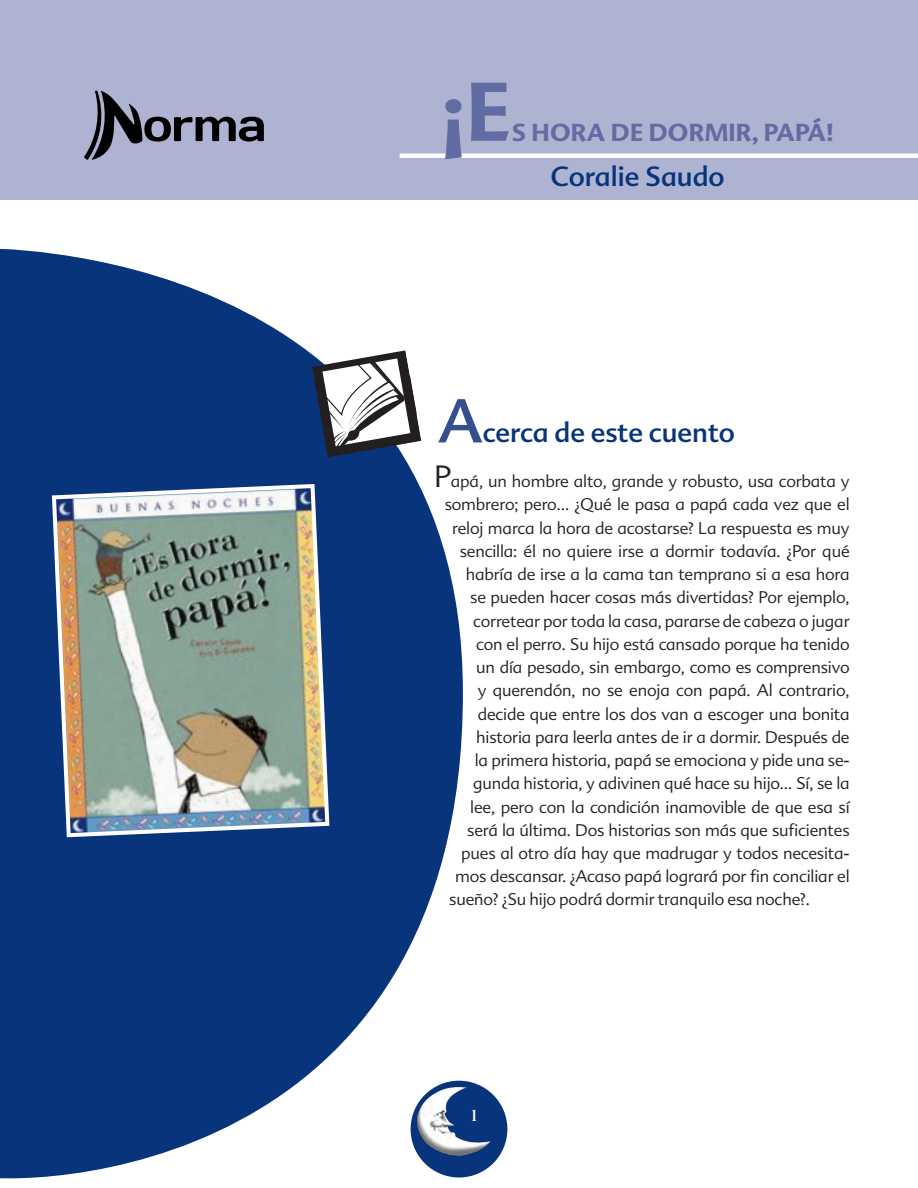
<style>
.page{position:relative;width:918px;height:1188px;background:#fff}
.page>*{position:absolute;margin:0;border:0;box-sizing:border-box;transform-origin:0 0}
.t1{font:700 81px "Advert";color:#606ca2}
.t2{font:60px "Advert";color:#364e8d}
.t3{font:27px "Advert";color:#08347b}
.t4{font:700 24px "Advert";color:#606ca2}
.t5{font:700 18px "Americana Std";color:#fff}
.t6{font:300 16.5px "Advert";letter-spacing:-.01em;color:#231f20}
.s1{font-size:30px}
</style>
<div class="page">
<svg style="left:0;top:248px;width:463px;height:931px;fill:#08347b"></svg>
<svg style="left:408px;top:1078px;width:102px;height:102px;background:#305590"></svg>
<div style="left:406px;top:1076px;width:106px;height:106px;border:4px solid #fff;border-radius:50%"></div>
<div style="left:0;top:0;width:918px;height:199px;background:#aeb3d2"></div>
<div style="left:400px;top:153px;width:518px;height:5px;background:#fff"></div>
<svg style="left:312px;top:350px;width:110px;height:107px"></svg>
<img style="left:416px;top:1087px;width:74px;height:69px">
<img style="left:50px;top:482px;width:281px;height:357px">
<svg style="left:84px;top:91px;width:180px;height:69px"></svg>
<h1 class="t1" style="left:442px;top:62px;width:71px">¡E</h1>
<h3 class="t4" style="left:512px;top:117px;width:323px">S HORA DE DORMIR, PAPÁ!</h3>
<h3 class="t3" style="left:550px;top:160px;width:176px">Coralie Saudo</h3>
<h2 class="t2" style="left:438px;top:386px;width:47px">A</h2>
<h3 class="t3" style="left:483px;top:417px;width:254px">cerca de este cuento</h3>
<p class="t6" style="left:434px;top:472px;width:417px"><span class="s1">P</span>apá, un hombre alto, grande y robusto, usa corbata y</p>
<p class="t6" style="left:445px;top:495px;width:407px">sombrero; pero… ¿Qué le pasa a papá cada vez que el</p>
<p class="t6" style="left:452px;top:518px;width:399px">reloj marca la hora de acostarse? La respuesta es muy</p>
<p class="t6" style="left:460px;top:541px;width:391px">sencilla: él no quiere irse a dormir todavía. ¿Por qué</p>
<p class="t6" style="left:466px;top:565px;width:386px">habría de irse a la cama tan temprano si a esa hora</p>
<p class="t6" style="left:470px;top:588px;width:381px">se pueden hacer cosas más divertidas? Por ejemplo,</p>
<p class="t6" style="left:473px;top:611px;width:378px">corretear por toda la casa, pararse de cabeza o jugar</p>
<p class="t6" style="left:476px;top:634px;width:375px">con el perro. Su hijo está cansado porque ha tenido</p>
<p class="t6" style="left:476px;top:658px;width:375px">un día pesado, sin embargo, como es comprensivo</p>
<p class="t6" style="left:478px;top:681px;width:374px">y querendón, no se enoja con papá. Al contrario,</p>
<p class="t6" style="left:478px;top:704px;width:374px">decide que entre los dos van a escoger una bonita</p>
<p class="t6" style="left:476px;top:727px;width:375px">historia para leerla antes de ir a dormir. Después de</p>
<p class="t6" style="left:475px;top:751px;width:377px">la primera historia, papá se emociona y pide una se-</p>
<p class="t6" style="left:473px;top:774px;width:378px">gunda historia, y adivinen qué hace su hijo… Sí, se la</p>
<p class="t6" style="left:470px;top:797px;width:381px">lee, pero con la condición inamovible de que esa sí</p>
<p class="t6" style="left:467px;top:820px;width:384px">será la última. Dos historias son más que suficientes</p>
<p class="t6" style="left:461px;top:844px;width:390px">pues al otro día hay que madrugar y todos necesita-</p>
<p class="t6" style="left:455px;top:867px;width:396px">mos descansar. ¿Acaso papá logrará por fin conciliar el</p>
<p class="t6" style="left:449px;top:890px;width:362px">sueño? ¿Su hijo podrá dormir tranquilo esa noche?.</p>
<p class="t5" style="left:468px;top:1105px;width:13px">1</p>
</div>
